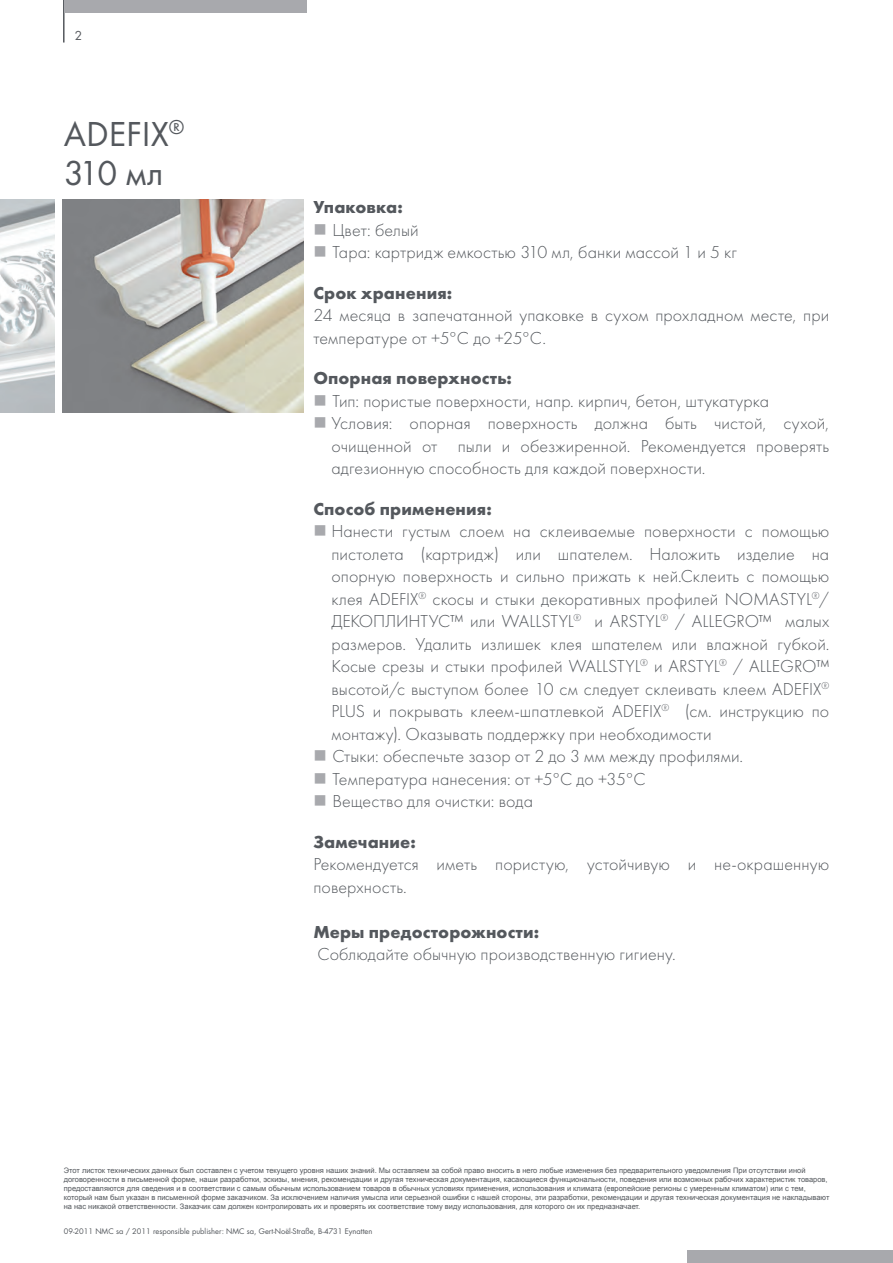
<style>
.page{position:relative;width:893px;height:1263px;background:#fff}
.page>*{position:absolute;margin:0;border:0;box-sizing:border-box;transform-origin:0 0}
.Headline{font:36px "Futura PT Book C";color:#54585d}
.Content{font:18px/22.5px "Futura PT Light C";letter-spacing:.005em;color:#54585d}
.Content-2{font:18px "Futura PT Bold C";letter-spacing:.005em;color:#54585d}
.PageNum{font:12px "Futura CE";color:#56595e}
.Content-3{font:7.5px/9px "Arial";color:#54585d}
.Content-4{font:7.5px "Futura CE";color:#54585d}
.s1{color:#a8a9ad}
</style>
<div class="page">
<div style="left:688px;top:1250px;width:205px;height:13px;background:#a8a9ad"></div>
<hr style="left:63px;top:0;width:2px;height:43px;background:#54585d">
<div style="left:65px;top:0;width:242px;height:13px;background:#a8a9ad"></div>
<img style="left:63px;top:200px;width:241px;height:212px">
<img style="left:0;top:200px;width:54px;height:212px">
<p class="PageNum" style="left:75px;top:28px;width:9px">2</p>
<p class="Headline" style="left:64px;top:114px;width:122px">ADEFIX<sup>®</sup></p>
<p class="Headline" style="left:64px;top:153px;width:101px">310 мл</p>
<p class="Content-2" style="left:313px;top:197px;width:91px">Упаковка:</p>
<p class="Content" style="left:313px;top:219px;width:107px"><span class="s1">■</span> Цвет: белый</p>
<p class="Content" style="left:313px;top:242px;width:425px"><span class="s1">■</span> Тара: картридж емкостью 310 мл, банки массой 1 и 5 кг</p>
<p class="Content-2" style="left:313px;top:282px;width:140px">Срок хранения:</p>
<p class="Content" style="left:313px;top:305px;width:517px">24 месяца в запечатанной упаковке в сухом прохладном месте, при температуре от +5°C до +25°C.</p>
<p class="Content-2" style="left:313px;top:368px;width:200px">Опорная поверхность:</p>
<p class="Content" style="left:313px;top:390px;width:457px"><span class="s1">■</span> Тип: пористые поверхности, напр. кирпич, бетон, штукатурка</p>
<p class="Content" style="left:331px;top:413px;width:499px;text-align:justify;text-indent:-18px"><span class="s1">■</span> Условия: опорная поверхность должна быть чистой, сухой, очищенной от пыли и обезжиренной. Рекомендуется проверять адгезионную способность для каждой поверхности.</p>
<p class="Content-2" style="left:313px;top:498px;width:180px">Способ применения:</p>
<p class="Content" style="left:331px;top:521px;width:499px;text-align:justify;text-indent:-18px"><span class="s1">■</span> Нанести густым слоем на склеиваемые поверхности с помощью пистолета (картридж) или шпателем. Наложить изделие на опорную поверхность и сильно прижать к ней.Склеить с помощью клея ADEFIX<sup>®</sup> скосы и стыки декоративных профилей NOMASTYL<sup>®</sup>/ ДЕКОПЛИНТУС™ или WALLSTYL<sup>®</sup> и ARSTYL<sup>®</sup> / ALLEGRО™ малых размеров. Удалить излишек клея шпателем или влажной губкой.<br>Косые срезы и стыки профилей WALLSTYL<sup>®</sup> и ARSTYL<sup>®</sup> / ALLEGRО™ высотой/с выступом более 10 см следует склеивать клеем ADEFIX<sup>® </sup>PLUS и покрывать клеем-шпатлевкой ADEFIX<sup>®</sup> (см. инструкцию по монтажу). Oказывать поддержку при необходимости</p>
<p class="Content" style="left:313px;top:746px;width:431px"><span class="s1">■</span> Стыки: обеспечьте зазор от 2 до 3 мм между профилями.</p>
<p class="Content" style="left:313px;top:768px;width:334px"><span class="s1">■</span> Температура нанесения: от +5°C до +35°C</p>
<p class="Content" style="left:313px;top:791px;width:221px"><span class="s1">■</span> Вещество для очистки: вода</p>
<p class="Content-2" style="left:313px;top:831px;width:104px">Замечание:</p>
<p class="Content" style="left:313px;top:854px;width:517px">Рекомендуется иметь пористую, устойчивую и не-окрашенную поверхность.</p>
<p class="Content-2" style="left:313px;top:921px;width:228px">Меры предосторожности:</p>
<p class="Content" style="left:318px;top:944px;width:360px">Соблюдайте обычную производственную гигиену.</p>
<p class="Content-3" style="left:64px;top:1165px;width:767px">Этот листок технических данных был составлен с учетом текущего уровня наших знаний. Мы оставляем за собой право вносить в него любые изменения без предварительного уведомления При отсутствии иной договоренности в письменной форме, наши разработки, эскизы, мнения, рекомендации и другая техническая документация, касающиеся функциональности, поведения или возможных рабочих характеристик товаров, предоставляются для сведения и в соответствии с самым обычным использованием товаров в обычных условиях применения, использования и климата (европейские регионы с умеренным климатом) или с тем, который нам был указан в письменной форме заказчиком. За исключением наличия умысла или серьезной ошибки с нашей стороны, эти разработки, рекомендации и другая техническая документация не накладывают на нас никакой ответственности. Заказчик сам должен контролировать их и проверять их соответствие тому виду использования, для которого он их предназначает.</p>
<p class="Content-4" style="left:64px;top:1226px;width:310px">09-2011 NMC sa / 2011 responsible publisher: NMC sa, Gert-Noël-Straße, B-4731 Eynatten</p>
</div>
